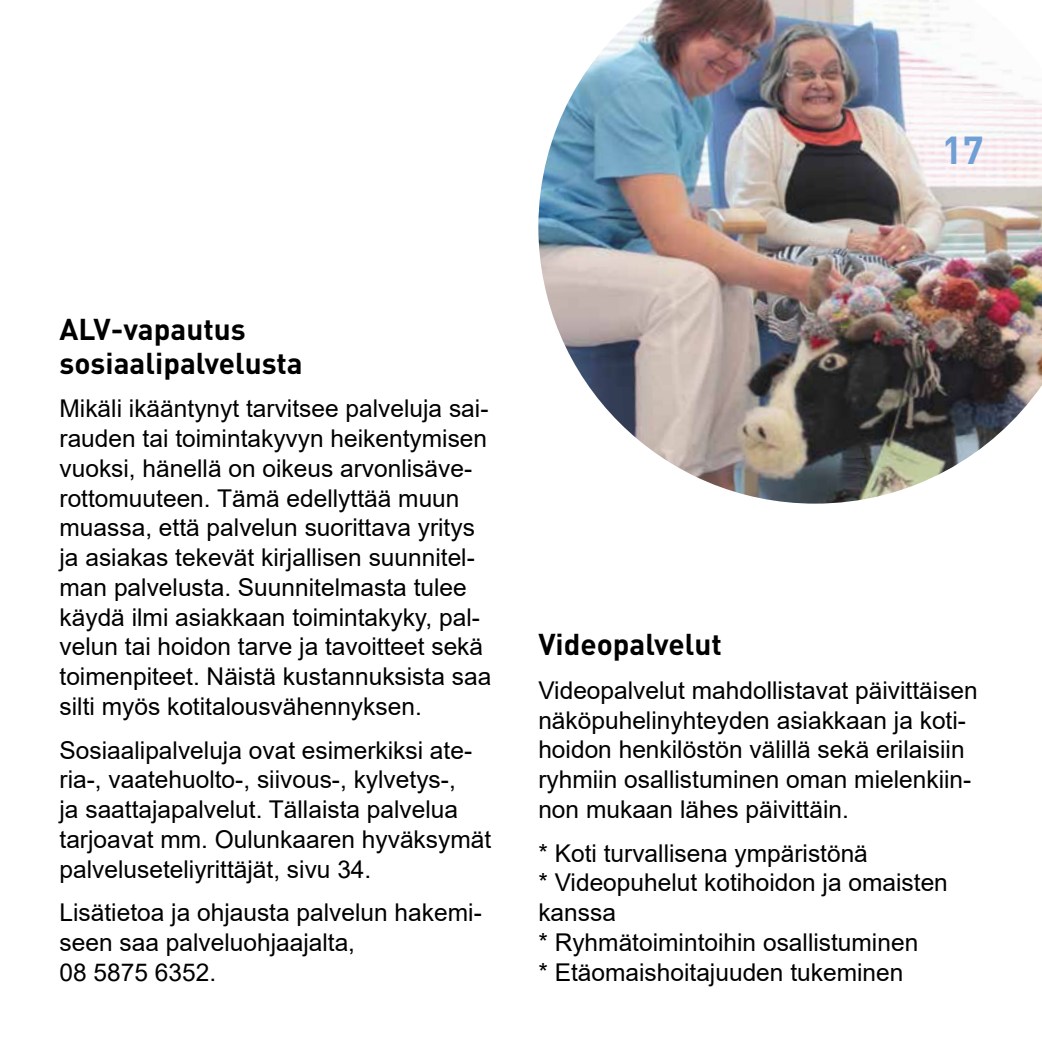
<style>
.page{position:relative;width:1042px;height:1042px;background:#fff}
.page>*{position:absolute;margin:0;border:0;box-sizing:border-box;transform-origin:0 0}
.t1{font:700 38.5px "DIN Pro";color:#6f9fd5}
.t2{font:700 29.75px/33.2px "DIN Pro";color:#000}
.t3{font:24.5px/29.8px "Arial";color:#000}
</style>
<div class="page">
<img style="left:538px;top:0;width:504px;height:504px">
<h1 class="t1" style="left:942px;top:124px;width:43px">17</h1>
<p class="t2" style="left:60px;top:312px;width:245px">ALV-vapautus sosiaalipalvelusta</p>
<p class="t3" style="left:60px;top:394px;width:433px">Mikäli ikääntynyt tarvitsee palveluja sai&shy;rauden tai toimintakyvyn heikentymisen vuoksi, hänellä on oikeus arvonlisäve&shy;rottomuuteen. Tämä edellyttää muun muassa, että palvelun suorittava yritys ja asiakas tekevät kirjallisen suunnitel&shy;man palvelusta. Suunnitelmasta tulee käydä ilmi asiakkaan toimintakyky, pal&shy;velun tai hoidon tarve ja tavoitteet sekä toimenpiteet. Näistä kustannuksista saa silti myös kotitalousvähennyksen.</p>
<p class="t3" style="left:60px;top:735px;width:433px">Sosiaalipalveluja ovat esimerkiksi ate&shy;ria-, vaatehuolto-, siivous-, kylvetys-,<br>ja saattajapalvelut. Tällaista palvelua tarjoavat mm. Oulunkaaren hyväksymät palveluseteliyrittäjät, sivu 34.</p>
<p class="t3" style="left:60px;top:897px;width:424px">Lisätietoa ja ohjausta palvelun hakemi&shy;seen saa palveluohjaajalta,<br>08 5875 6352.</p>
<p class="t2" style="left:538px;top:626px;width:185px">Videopalvelut</p>
<p class="t3" style="left:538px;top:675px;width:441px">Videopalvelut mahdollistavat päivittäisen näköpuhelinyhteyden asiakkaan ja koti&shy;hoidon henkilöstön välillä sekä erilaisiin ryhmiin osallistuminen oman mielenkiin&shy;non mukaan lähes päivittäin.</p>
<p class="t3" style="left:538px;top:838px;width:411px">* Koti turvallisena ympäristönä<br>* Videopuhelut kotihoidon ja omaisten kanssa<br>* Ryhmätoimintoihin osallistuminen<br>* Etäomaishoitajuuden tukeminen</p>
</div>
